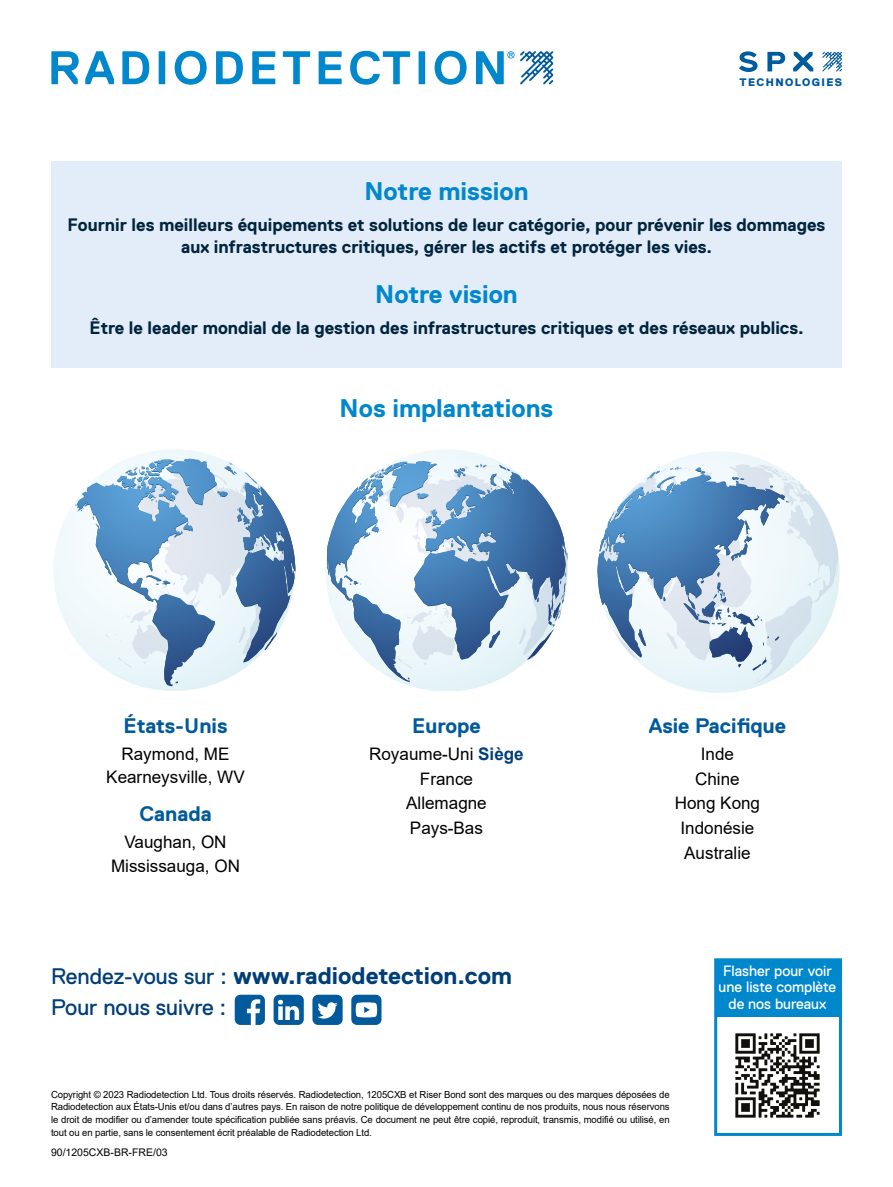
<style>
.page{position:relative;width:893px;height:1187px;background:#fff}
.page>*{position:absolute;margin:0;border:0;box-sizing:border-box;transform-origin:0 0}
.t1{font:700 25.5px "Replica Std";color:#0087cc}
.t2{font:700 24px "Replica Std";color:#003e78}
.t3{font:22.5px "Replica Std";color:#003e78}
.t4{font:700 21px "Replica Std";color:#005a9b}
.t5{font:700 18px/22.5px "Replica Std";color:#00253d;text-align:center}
.t6{font:17.25px/24.8px "Arial";color:#000;text-align:center}
.t7{font:15px/16.5px "Replica Std";color:#fff;text-align:center}
.t8{font:800 10.8px "Replica Std";letter-spacing:.13em;color:#005a9b}
.t9{font:10.5px "Arial";color:#000}
.t10{font:9.75px/12.8px "Arial";letter-spacing:-.01em;color:#000;text-align:justify}
.s1{font-weight:700;color:#003e78}
.s2{font-weight:400;font-size:22.5px}
</style>
<div class="page">
<div style="left:51px;top:162px;width:791px;height:206px;background:#e3ecf9"></div>
<svg style="left:235px;top:994px;width:30px;height:30px"></svg>
<svg style="left:312px;top:994px;width:31px;height:30px"></svg>
<svg style="left:274px;top:994px;width:30px;height:30px"></svg>
<div style="left:351px;top:994px;width:30px;height:30px;background:#005a9b;border-radius:6px"></div>
<svg style="left:356px;top:1002px;width:21px;height:15px"></svg>
<svg style="left:53px;top:449px;width:165px;height:242px"></svg>
<svg style="left:76px;top:458px;width:220px;height:228px"></svg>
<svg style="left:326px;top:556px;width:167px;height:135px"></svg>
<svg style="left:327px;top:472px;width:191px;height:210px"></svg>
<svg style="left:376px;top:460px;width:192px;height:208px"></svg>
<svg style="left:649px;top:554px;width:191px;height:139px"></svg>
<svg style="left:597px;top:464px;width:241px;height:206px"></svg>
<div style="left:716px;top:959px;width:124px;height:57px;background:#0087cc"></div>
<img style="left:735px;top:1033px;width:85px;height:85px">
<div style="left:714px;top:958px;width:128px;height:177px;border:3px solid #0087cc"></div>
<svg style="left:520px;top:51px;width:33px;height:33px"></svg>
<svg style="left:51px;top:51px;width:28px;height:33px"></svg>
<svg style="left:85px;top:51px;width:29px;height:33px"></svg>
<svg style="left:122px;top:51px;width:27px;height:33px"></svg>
<svg style="left:159px;top:51px;width:6px;height:33px"></svg>
<svg style="left:175px;top:51px;width:32px;height:34px"></svg>
<svg style="left:216px;top:51px;width:27px;height:33px"></svg>
<svg style="left:252px;top:51px;width:23px;height:33px"></svg>
<svg style="left:283px;top:51px;width:27px;height:33px"></svg>
<svg style="left:319px;top:51px;width:23px;height:33px"></svg>
<svg style="left:350px;top:51px;width:60px;height:34px"></svg>
<svg style="left:419px;top:51px;width:6px;height:33px"></svg>
<svg style="left:435px;top:51px;width:32px;height:34px"></svg>
<svg style="left:476px;top:51px;width:38px;height:33px"></svg>
<svg style="left:739px;top:51px;width:18px;height:21px"></svg>
<svg style="left:767px;top:52px;width:18px;height:19px"></svg>
<svg style="left:793px;top:52px;width:20px;height:19px"></svg>
<svg style="left:822px;top:52px;width:20px;height:19px"></svg>
<p class="t8" style="left:739px;top:76px;width:104px">TECHNOLOGIES</p>
<h1 class="t1" style="left:364px;top:177px;width:165px">Notre mission</h1>
<h3 class="t5" style="left:68px;top:213px;width:759px">Fournir les meilleurs équipements et solutions de leur catégorie, pour prévenir les dommages aux infrastructures critiques, gérer les actifs et protéger les vies.</h3>
<h1 class="t1" style="left:375px;top:280px;width:144px">Notre vision</h1>
<h3 class="t5" style="left:90px;top:316px;width:716px">Être le leader mondial de la gestion des infrastructures critiques et des réseaux publics.</h3>
<h1 class="t1" style="left:340px;top:394px;width:215px">Nos implantations</h1>
<h3 class="t4" style="left:124px;top:713px;width:105px">États-Unis</h3>
<h3 class="t6" style="left:106px;top:742px;width:140px;line-height:23.4px">Raymond, ME<br>Kearneysville, WV</h3>
<h3 class="t4" style="left:139px;top:802px;width:74px">Canada</h3>
<h3 class="t6" style="left:111px;top:830px;width:130px;line-height:23.4px">Vaughan, ON<br>Mississauga, ON</h3>
<h3 class="t4" style="left:412px;top:713px;width:70px">Europe</h3>
<h3 class="t6" style="left:369px;top:741px;width:156px">Royaume-Uni <span class="s1">Siège<br></span>France<br>Allemagne<br>Pays-Bas</h3>
<h2 class="t2" style="left:51px;top:962px;width:463px"><span class="s2">Rendez-vous sur :</span> www.radiodetection.com</h2>
<h3 class="t3" style="left:51px;top:995px;width:177px">Pour nous suivre :</h3>
<h3 class="t4" style="left:649px;top:713px;width:139px">Asie Pacifique</h3>
<h3 class="t6" style="left:675px;top:741px;width:87px">Inde<br>Chine<br>Hong Kong<br>Indonésie<br>Australie</h3>
<h3 class="t7" style="left:719px;top:962px;width:119px">Flasher pour voir une liste complète de nos bureaux</h3>
<p class="t10" style="left:51px;top:1087px;width:620px">Copyright © 2023 Radiodetection Ltd. Tous droits réservés. Radiodetection, 1205CXB et Riser Bond sont des marques ou des marques déposées de Radiodetection aux États-Unis et/ou dans d’autres pays. En raison de notre politique de développement continu de nos produits, nous nous réservons le droit de modifier ou d’amender toute spécification publiée sans préavis. Ce document ne peut être copié, reproduit, transmis, modifié ou utilisé, en tout ou en partie, sans le consentement écrit préalable de Radiodetection Ltd.</p>
<p class="t9" style="left:51px;top:1145px;width:118px">90/1205CXB-BR-FRE/03</p>
</div>
